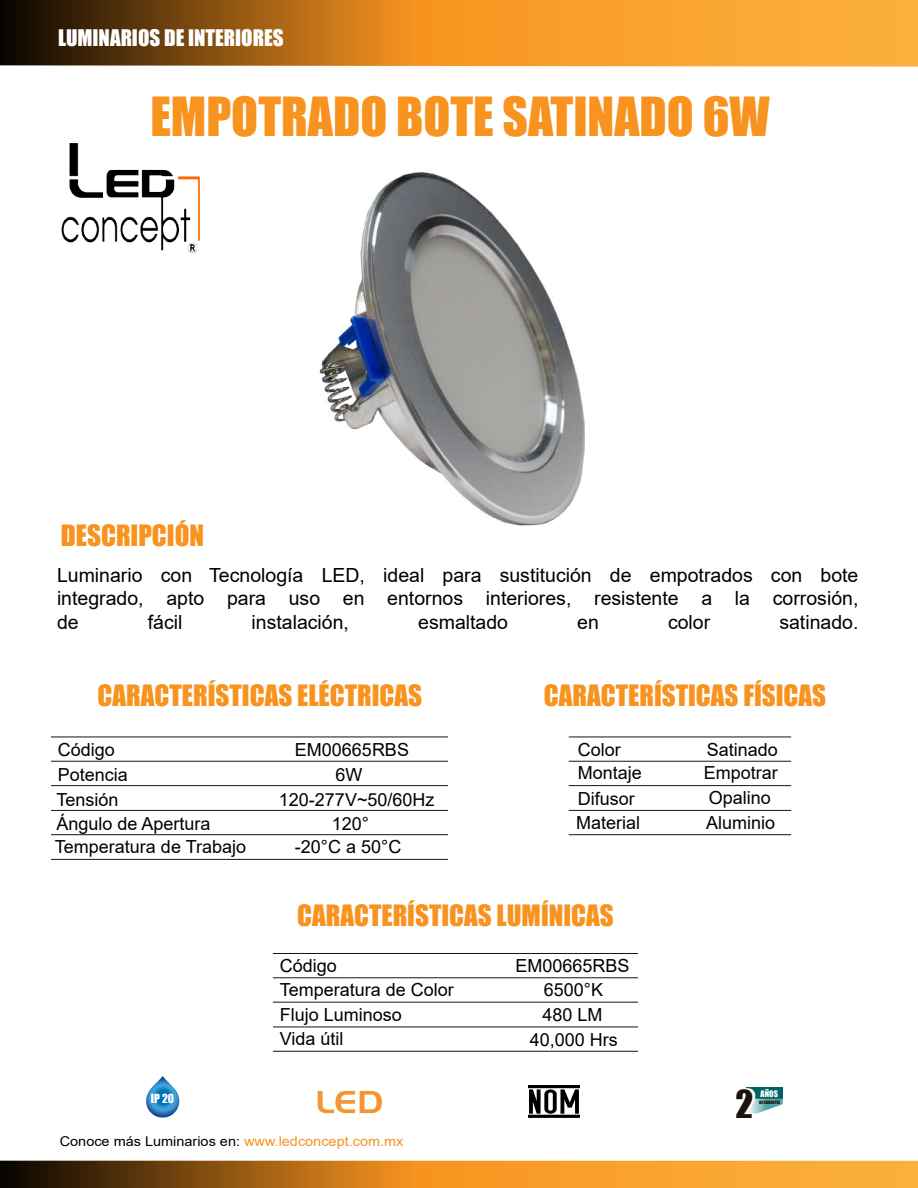
<style>
.page{position:relative;width:918px;height:1188px;background:#fff}
.page>*{position:absolute;margin:0;border:0;box-sizing:border-box;transform-origin:0 0}
.t1{font:49.5px "Impact";color:#f7931e}
.t2{font:35.4px "Impact";color:#fff}
.t3{font:27px "Impact";color:#f7931e}
.t4{font:21px "Impact";color:#fff}
.t5{font:19.5px/23.4px "Arial";color:#000;text-align:justify}
.t6{font:18px/25px "Arial";color:#000}
.t7{font:13.5px "Arial";color:#000;scale:1.07 1}
.t8{font:11.55px "Impact";color:#fff}
.t9{font:8.25px "Impact";color:#fff}
.t10{font:4.05px "Impact";color:#1e120d}
.s1{color:#f7931e}
</style>
<div class="page">
<img style="left:319px;top:172px;width:266px;height:354px">
<svg style="left:0;top:0;width:918px;height:67px;background:#c47e23"></svg>
<img style="left:62px;top:144px;width:138px;height:109px">
<svg style="left:0;top:1161px;width:918px;height:27px;background:#c27b20"></svg>
<hr style="left:51px;top:737px;width:397px;height:1px;background:#1e120d">
<hr style="left:51px;top:761px;width:397px;height:1px;background:#1e120d">
<hr style="left:51px;top:785px;width:397px;height:1px;background:#1e120d">
<hr style="left:51px;top:810px;width:397px;height:1px;background:#1e120d">
<hr style="left:51px;top:834px;width:397px;height:1px;background:#1e120d">
<hr style="left:51px;top:859px;width:397px;height:1px;background:#1e120d">
<hr style="left:569px;top:737px;width:222px;height:1px;background:#1e120d">
<hr style="left:569px;top:761px;width:222px;height:1px;background:#1e120d">
<hr style="left:569px;top:785px;width:222px;height:1px;background:#1e120d">
<hr style="left:569px;top:810px;width:222px;height:1px;background:#1e120d">
<hr style="left:569px;top:834px;width:222px;height:1px;background:#1e120d">
<hr style="left:273px;top:953px;width:365px;height:1px;background:#1e120d">
<hr style="left:273px;top:978px;width:365px;height:1px;background:#1e120d">
<hr style="left:273px;top:1002px;width:365px;height:1px;background:#1e120d">
<hr style="left:273px;top:1027px;width:365px;height:1px;background:#1e120d">
<hr style="left:273px;top:1051px;width:365px;height:1px;background:#1e120d">
<img style="left:529px;top:1086px;width:51px;height:32px">
<img style="left:317px;top:1090px;width:65px;height:24px">
<svg style="left:146px;top:1076px;width:33px;height:42px"></svg>
<div style="left:746px;top:1087px;width:37px;height:12px;background:#006465"></div>
<svg style="left:748px;top:1099px;width:35px;height:17px"></svg>
<p class="t4" style="left:58px;top:22px;width:227px">LUMINARIOS DE INTERIORES</p>
<h1 class="t1" style="left:150px;top:78px;width:621px">EMPOTRADO BOTE SATINADO 6W</h1>
<h3 class="t3" style="left:61px;top:515px;width:145px">DESCRIPCIÓN</h3>
<p class="t5" style="left:57px;top:563px;width:803px">Luminario con Tecnología LED, ideal para sustitución de empotrados con bote integrado, apto para uso en entornos interiores, resistente a la corrosión, de</p>
<p class="t5" style="left:148px;top:610px;width:36px">fácil</p>
<p class="t5" style="left:252px;top:610px;width:99px">instalación,</p>
<p class="t5" style="left:418px;top:610px;width:91px">esmaltado</p>
<p class="t5" style="left:577px;top:610px;width:23px">en</p>
<p class="t5" style="left:668px;top:610px;width:44px">color</p>
<p class="t5" style="left:779px;top:610px;width:81px">satinado.</p>
<h3 class="t3" style="left:98px;top:674px;width:326px">CARACTERÍSTICAS ELÉCTRICAS</h3>
<p class="t6" style="left:56px;top:737px;width:156px">Código<br>Potencia<br>Tensión<br>Ángulo de Apertura</p>
<p class="t6" style="left:55px;top:834px;width:193px">Temperatura de Trabajo</p>
<p class="t6" style="left:295px;top:737px;width:116px">EM00665RBS</p>
<p class="t6" style="left:335px;top:762px;width:28px">6W</p>
<p class="t6" style="left:279px;top:787px;width:157px">120-277V~50/60Hz</p>
<p class="t6" style="left:332px;top:812px;width:39px">120°</p>
<p class="t6" style="left:295px;top:834px;width:108px">-20°C a 50°C</p>
<h3 class="t3" style="left:544px;top:674px;width:284px">CARACTERÍSTICAS FÍSICAS</h3>
<p class="t6" style="left:704px;top:737px;width:76px;line-height:24.6px">Satinado<br>Empotrar<br>Opalino<br>Aluminio</p>
<p class="t6" style="left:578px;top:737px;width:66px;line-height:23.7px">Color<br>Montaje</p>
<p class="t6" style="left:576px;top:786px;width:66px;line-height:24.5px">Difusor<br>Material</p>
<h3 class="t3" style="left:297px;top:895px;width:318px">CARACTERÍSTICAS LUMÍNICAS</h3>
<p class="t6" style="left:280px;top:953px;width:59px">Código</p>
<p class="t6" style="left:515px;top:953px;width:116px">EM00665RBS</p>
<p class="t6" style="left:544px;top:978px;width:61px">6500°K</p>
<p class="t6" style="left:530px;top:1027px;width:90px">40,000 Hrs</p>
<p class="t6" style="left:280px;top:978px;width:176px">Temperatura de Color</p>
<p class="t6" style="left:280px;top:1002px;width:124px;line-height:23.9px">Flujo Luminoso<br>Vida útil</p>
<p class="t6" style="left:542px;top:1002px;width:62px">480 LM</p>
<p class="t8" style="left:151px;top:1090px;width:25px">IP 20</p>
<h2 class="t2" style="left:739px;top:1075px;width:19px">2</h2>
<p class="t9" style="left:761px;top:1087px;width:19px">AÑOS</p>
<p class="t10" style="left:759px;top:1099px;width:22px">DE GARANTÍA</p>
<p class="t7" style="left:60px;top:1132px;width:323px">Conoce más Luminarios en: <span class="s1">www.ledconcept.com.mx</span></p>
</div>
